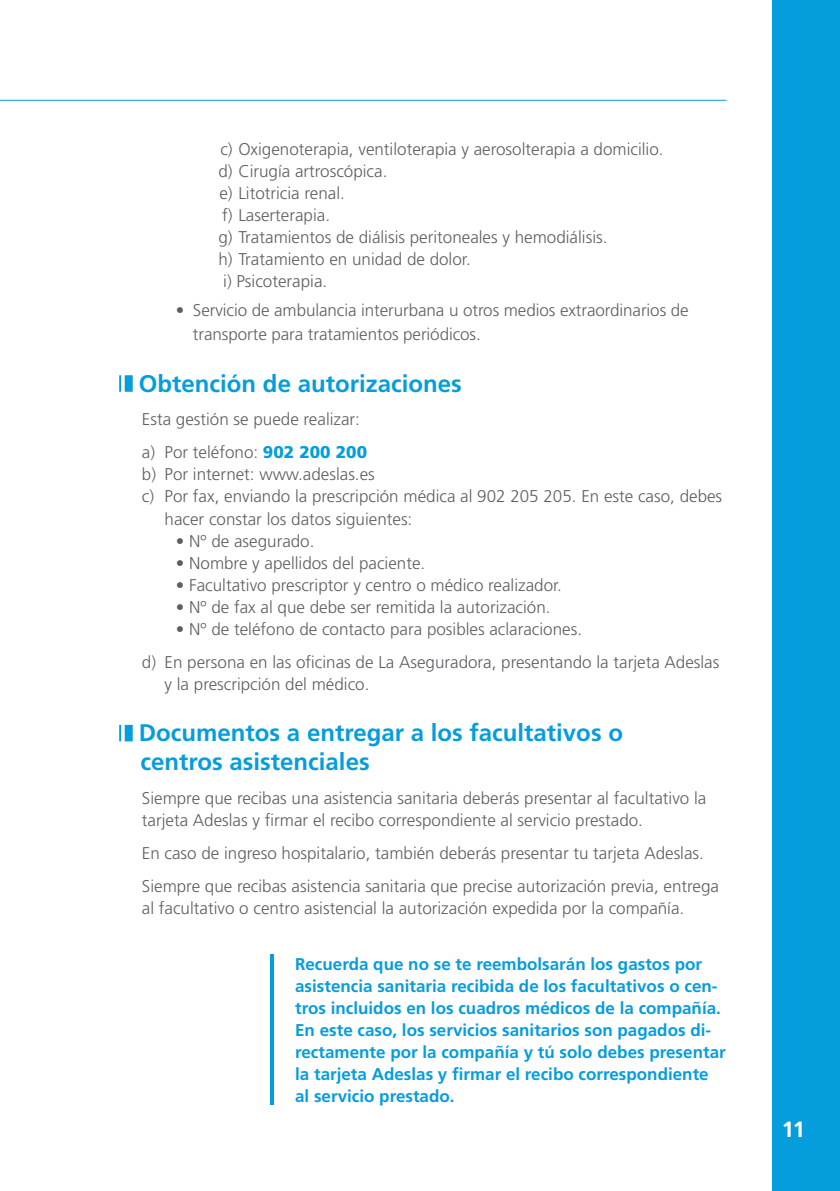
<style>
.page{position:relative;width:840px;height:1191px;background:#fff}
.page>*{position:absolute;margin:0;border:0;box-sizing:border-box;transform-origin:0 0}
.t1{font:700 24px "Frutiger";color:#069ddc}
.t2{font:700 22px "Frutiger";color:#fff}
.t3{font:300 17px/22px "Frutiger";color:#5f5f62}
.t4{font:700 17px/22px "Frutiger";color:#069ddc}
.s1{font-weight:900;color:#069ddc}
</style>
<div class="page">
<div style="left:771px;top:0;width:68px;height:1191px;background:#069ddc"></div>
<svg style="left:119px;top:375px;width:2px;height:17px"></svg>
<div style="left:125px;top:375px;width:8px;height:17px;background:#069ddc"></div>
<svg style="left:119px;top:725px;width:2px;height:16px"></svg>
<div style="left:125px;top:725px;width:8px;height:16px;background:#069ddc"></div>
<hr style="left:270px;top:954px;width:4px;height:150px;background:#069ddc">
<hr style="left:0;top:100px;width:726px;height:1px;background:#069ddc">
<p class="t3" style="left:220px;top:138px;width:444px">c) Oxigenoterapia, ventiloterapia y aerosolterapia a domicilio.</p>
<p class="t3" style="left:218px;top:160px;width:170px">d) Cirugía artroscópica.</p>
<p class="t3" style="left:219px;top:182px;width:127px">e) Litotricia renal.</p>
<p class="t3" style="left:222px;top:204px;width:109px">f) Laserterapia.</p>
<p class="t3" style="left:218px;top:226px;width:390px">g) Tratamientos de diálisis peritoneales y hemodiálisis.</p>
<p class="t3" style="left:218px;top:248px;width:253px">h) Tratamiento en unidad de dolor.</p>
<p class="t3" style="left:223px;top:270px;width:105px">i) Psicoterapia.</p>
<p class="t3" style="left:193px;top:299px;width:497px;line-height:24px;text-indent:-17px">• Servicio de ambulancia interurbana u otros medios extraordinarios de transporte para tratamientos periódicos.</p>
<p class="t1" style="left:139px;top:369px;width:324px">Obtención de autorizaciones</p>
<p class="t3" style="left:142px;top:408px;width:219px">Esta gestión se puede realizar:</p>
<p class="t3" style="left:142px;top:442px;width:226px">a) Por teléfono: <span class="s1">902 200 200</span></p>
<p class="t3" style="left:142px;top:464px;width:234px">b) Por internet: www.adeslas.es</p>
<p class="t3" style="left:164px;top:486px;width:559px;text-indent:-23px">c) Por fax, enviando la prescripción médica al 902 205 205. En este caso, debes hacer constar los datos siguientes:</p>
<p class="t3" style="left:176px;top:530px;width:140px">• Nº de asegurado.</p>
<p class="t3" style="left:176px;top:552px;width:251px">• Nombre y apellidos del paciente.</p>
<p class="t3" style="left:176px;top:574px;width:387px">• Facultativo prescriptor y centro o médico realizador.</p>
<p class="t3" style="left:176px;top:596px;width:376px">• Nº de fax al que debe ser remitida la autorización.</p>
<p class="t3" style="left:176px;top:618px;width:407px">• Nº de teléfono de contacto para posibles aclaraciones.</p>
<p class="t3" style="left:164px;top:651px;width:556px;text-indent:-23px">d) En persona en las oficinas de La Aseguradora, presentando la tarjeta Adeslas y la prescripción del médico.</p>
<p class="t1" style="left:139px;top:719px;width:485px">Documentos a entregar a los facultativos o</p>
<p class="t1" style="left:140px;top:747px;width:230px">centros asistenciales</p>
<p class="t3" style="left:142px;top:787px;width:565px">Siempre que recibas una asistencia sanitaria deberás presentar al facultativo la tarjeta Adeslas y firmar el recibo correspondiente al servicio prestado.</p>
<p class="t3" style="left:142px;top:842px;width:563px">En caso de ingreso hospitalario, también deberás presentar tu tarjeta Adeslas.</p>
<p class="t3" style="left:142px;top:875px;width:578px">Siempre que recibas asistencia sanitaria que precise autorización previa, entrega al facultativo o centro asistencial la autorización expedida por la compañía.</p>
<p class="t4" style="left:295px;top:953px;width:432px">Recuerda que no se te reembolsarán los gastos por asistencia sanitaria recibida de los facultativos o cen&shy;tros incluidos en los cuadros médicos de la compañía.<br>En este caso, los servicios sanitarios son pagados di&shy;rectamente por la compañía y tú solo debes presentar la tarjeta Adeslas y firmar el recibo correspondiente al servicio prestado.</p>
<p class="t2" style="left:781px;top:1116px;width:25px">11</p>
</div>
